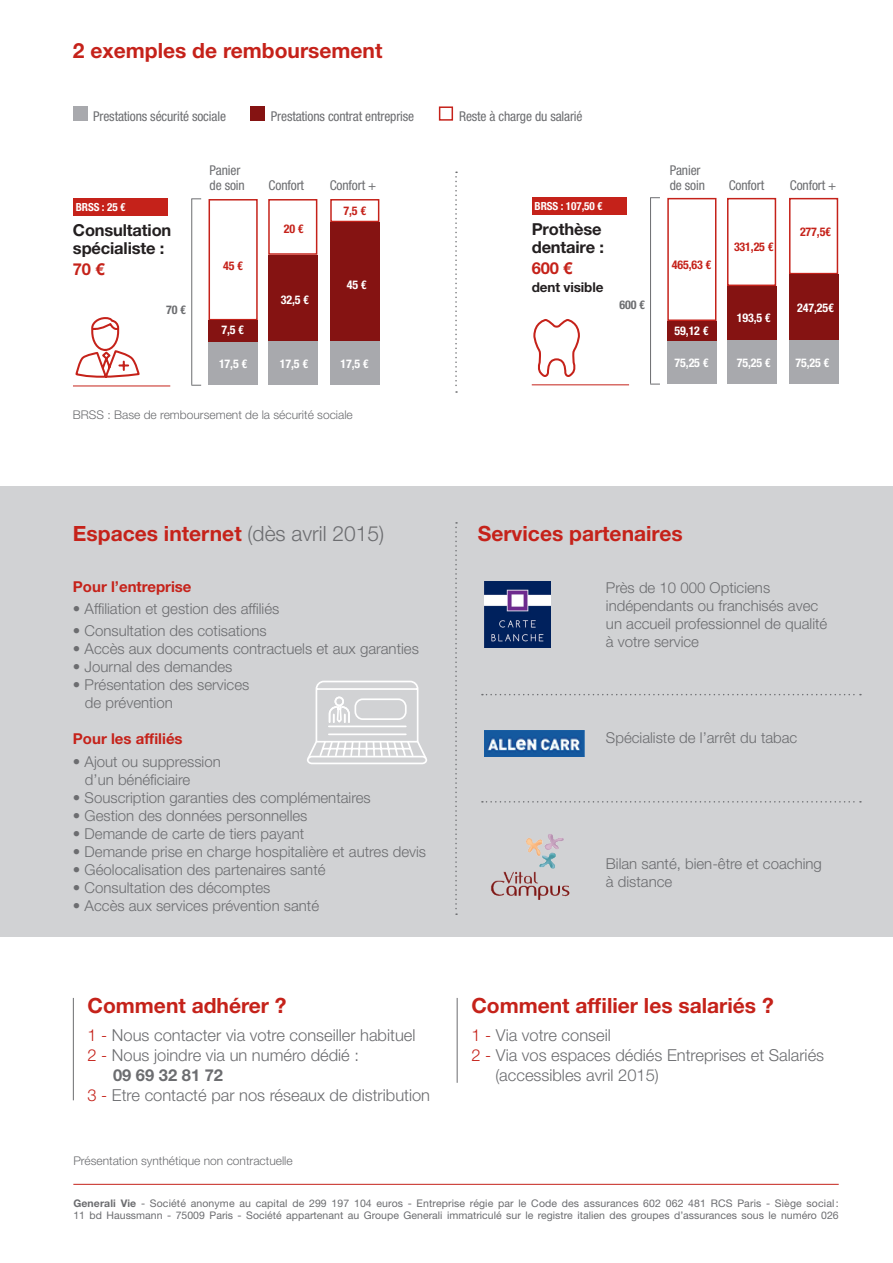
<style>
.page{position:relative;width:893px;height:1263px;background:#fff}
.page>*{position:absolute;margin:0;border:0;box-sizing:border-box;transform-origin:0 0}
.t1{font:700 21px "Helvetica Neue LT Std";color:#c5221a}
.t2{font:300 16.5px "Helvetica Neue LT Std";color:#6c6d70}
.t3{font:700 16.5px/18px "Helvetica Neue LT Std";letter-spacing:-.01em;color:#231f20}
.t4{font:700 16.5px "Helvetica Neue LT Std";color:#6c6d70}
.t5{font:700 16.5px "Helvetica Neue LT Std";color:#c5221a}
.t6{font:300 15px/18px "Helvetica Neue LT Std";color:#6c6d70}
.t7{font:700 15px "Helvetica Neue LT Std";color:#c5221a}
.t8{font:condensed 13.5px/14.9px "Helvetica Neue LT Std";letter-spacing:-.01em;color:#6c6d70}
.t9{font:700 13.5px "Helvetica Neue LT Std";letter-spacing:-.01em;color:#231f20}
.t10{font:300 12px "Helvetica Neue LT Std";color:#6c6d70}
.t11{font:700 condensed 12px "Helvetica Neue LT Std";letter-spacing:-.01em;color:#fff}
.t12{font:700 condensed 12px "Helvetica Neue LT Std";letter-spacing:-.01em;color:#c5221a}
.t13{font:700 condensed 12px "Helvetica Neue LT Std";color:#6c6d70}
.t14{font:700 condensed 11.1px "Helvetica Neue LT Std";letter-spacing:-.01em;color:#fff}
.t15{font:10.5px/12.6px "Helvetica Neue LT Std";color:#6c6d70}
.s1{font-weight:300;color:#6c6d70}
.s2{color:#c5221a}
.s3{font-weight:700}
</style>
<div class="page">
<hr style="left:73px;top:1184px;width:766px;height:1px;background:#c5221a">
<hr style="left:73px;top:998px;width:1px;height:102px;background:#6c6d70">
<hr style="left:457px;top:998px;width:1px;height:85px;background:#6c6d70">
<div style="left:0;top:486px;width:893px;height:450px;background:#d1d2d4"></div>
<div style="left:73px;top:106px;width:14px;height:15px;background:#a8a9ad"></div>
<div style="left:251px;top:106px;width:14px;height:15px;background:#851312"></div>
<div style="left:439px;top:106px;width:14px;height:15px;border:2px solid #c5221a"></div>
<hr style="left:73px;top:386px;width:97px;height:1px;background:#c5221a">
<div style="left:268px;top:199px;width:49px;height:56px;border:2px solid #c5221a"></div>
<div style="left:330px;top:199px;width:49px;height:23px;border:2px solid #c5221a"></div>
<div style="left:209px;top:199px;width:49px;height:121px;border:2px solid #c5221a"></div>
<div style="left:268px;top:255px;width:49px;height:87px;background:#851312"></div>
<div style="left:330px;top:222px;width:49px;height:139px;background:#851312"></div>
<div style="left:209px;top:342px;width:49px;height:43px;background:#a8a9ad"></div>
<div style="left:268px;top:342px;width:49px;height:43px;background:#a8a9ad"></div>
<div style="left:330px;top:342px;width:49px;height:43px;background:#a8a9ad"></div>
<div style="left:209px;top:320px;width:49px;height:22px;background:#851312"></div>
<div style="left:73px;top:199px;width:94px;height:17px;background:#c5221a"></div>
<hr style="left:191px;top:199px;width:1px;height:186px;background:#6c6d70">
<hr style="left:532px;top:384px;width:97px;height:1px;background:#c5221a">
<div style="left:667px;top:198px;width:49px;height:123px;border:2px solid #c5221a"></div>
<div style="left:727px;top:198px;width:49px;height:88px;border:2px solid #c5221a"></div>
<div style="left:789px;top:198px;width:49px;height:76px;border:2px solid #c5221a"></div>
<div style="left:727px;top:286px;width:49px;height:54px;background:#851312"></div>
<div style="left:789px;top:274px;width:49px;height:66px;background:#851312"></div>
<div style="left:667px;top:340px;width:49px;height:44px;background:#a8a9ad"></div>
<div style="left:727px;top:340px;width:49px;height:44px;background:#a8a9ad"></div>
<div style="left:789px;top:340px;width:49px;height:44px;background:#a8a9ad"></div>
<div style="left:667px;top:321px;width:49px;height:19px;background:#851312"></div>
<div style="left:532px;top:198px;width:94px;height:17px;background:#c5221a"></div>
<hr style="left:650px;top:198px;width:1px;height:186px;background:#6c6d70">
<svg style="left:533px;top:319px;width:47px;height:58px"></svg>
<svg style="left:75px;top:317px;width:65px;height:61px"></svg>
<svg style="left:307px;top:680px;width:120px;height:85px"></svg>
<svg style="left:455px;top:172px;width:2px;height:221px"></svg>
<svg style="left:455px;top:522px;width:2px;height:393px"></svg>
<img style="left:484px;top:582px;width:66px;height:65px">
<img style="left:484px;top:730px;width:101px;height:26px">
<img style="left:491px;top:834px;width:78px;height:66px">
<svg style="left:482px;top:694px;width:379px;height:1px"></svg>
<svg style="left:482px;top:801px;width:379px;height:1px"></svg>
<h1 class="t1" style="left:73px;top:37px;width:311px">2 exemples de remboursement</h1>
<p class="t8" style="left:93px;top:108px;width:134px">Prestations sécurité sociale</p>
<p class="t8" style="left:271px;top:108px;width:145px">Prestations contrat entreprise</p>
<p class="t8" style="left:459px;top:108px;width:125px">Reste à charge du salarié</p>
<p class="t14" style="left:76px;top:200px;width:51px">BRSS : 25 €</p>
<p class="t3" style="left:73px;top:221px;width:100px">Consultation spécialiste :</p>
<p class="t5" style="left:73px;top:259px;width:33px">70 €</p>
<p class="t13" style="left:166px;top:302px;width:21px">70 €</p>
<p class="t8" style="left:210px;top:163px;width:37px">Panier de soin</p>
<p class="t8" style="left:670px;top:163px;width:32px">Panier</p>
<p class="t8" style="left:269px;top:178px;width:37px">Confort</p>
<p class="t8" style="left:330px;top:178px;width:48px">Confort +</p>
<p class="t8" style="left:670px;top:178px;width:37px">de soin</p>
<p class="t8" style="left:729px;top:178px;width:37px">Confort</p>
<p class="t8" style="left:790px;top:178px;width:48px">Confort +</p>
<p class="t12" style="left:223px;top:259px;width:21px">45 €</p>
<p class="t12" style="left:284px;top:221px;width:21px">20 €</p>
<p class="t12" style="left:344px;top:203px;width:24px">7,5 €</p>
<p class="t11" style="left:347px;top:277px;width:21px">45 €</p>
<p class="t14" style="left:535px;top:199px;width:70px">BRSS : 107,50 €</p>
<p class="t3" style="left:532px;top:219px;width:74px">Prothèse dentaire :</p>
<p class="t5" style="left:532px;top:258px;width:42px">600 €</p>
<p class="t9" style="left:532px;top:278px;width:73px">dent visible</p>
<p class="t12" style="left:672px;top:257px;width:41px">465,63 €</p>
<p class="t12" style="left:734px;top:239px;width:41px">331,25 €</p>
<p class="t12" style="left:800px;top:224px;width:33px">277,5€</p>
<p class="t11" style="left:281px;top:292px;width:30px">32,5 €</p>
<p class="t11" style="left:221px;top:323px;width:24px">7,5 €</p>
<p class="t11" style="left:219px;top:356px;width:30px">17,5 €</p>
<p class="t11" style="left:280px;top:356px;width:30px">17,5 €</p>
<p class="t11" style="left:340px;top:356px;width:30px">17,5 €</p>
<p class="t13" style="left:619px;top:297px;width:27px">600 €</p>
<p class="t11" style="left:675px;top:324px;width:35px">59,12 €</p>
<p class="t11" style="left:737px;top:310px;width:35px">193,5 €</p>
<p class="t11" style="left:797px;top:300px;width:38px">247,25€</p>
<p class="t11" style="left:675px;top:355px;width:35px">75,25 €</p>
<p class="t11" style="left:737px;top:355px;width:35px">75,25 €</p>
<p class="t11" style="left:795px;top:355px;width:35px">75,25 €</p>
<p class="t10" style="left:73px;top:407px;width:281px">BRSS : Base de remboursement de la sécurité sociale</p>
<h1 class="t1" style="left:73px;top:520px;width:313px">Espaces internet <span class="s1">(dès avril 2015)</span></h1>
<h1 class="t1" style="left:478px;top:520px;width:206px">Services partenaires</h1>
<p class="t7" style="left:73px;top:577px;width:120px">Pour l’entreprise</p>
<p class="t6" style="left:73px;top:599px;width:208px">• Affiliation et gestion des affiliés</p>
<p class="t6" style="left:73px;top:622px;width:195px">• Consultation des cotisations</p>
<p class="t6" style="left:73px;top:640px;width:347px">• Accès aux documents contractuels et aux garanties</p>
<p class="t6" style="left:73px;top:658px;width:161px">• Journal des demandes</p>
<p class="t6" style="left:85px;top:676px;width:166px;text-indent:-12px">• Présentation des services de prévention</p>
<p class="t7" style="left:73px;top:730px;width:111px">Pour les affiliés</p>
<p class="t6" style="left:85px;top:752px;width:137px;text-indent:-12px">• Ajout ou suppression d’un bénéficiaire</p>
<p class="t6" style="left:73px;top:788px;width:299px">• Souscription garanties des complémentaires</p>
<p class="t6" style="left:73px;top:806px;width:236px">• Gestion des données personnelles</p>
<p class="t6" style="left:73px;top:824px;width:233px">• Demande de carte de tiers payant</p>
<p class="t6" style="left:73px;top:842px;width:355px">• Demande prise en charge hospitalière et autres devis</p>
<p class="t6" style="left:73px;top:860px;width:254px">• Géolocalisation des partenaires santé</p>
<p class="t6" style="left:73px;top:878px;width:199px">• Consultation des décomptes</p>
<p class="t6" style="left:73px;top:896px;width:248px">• Accès aux services prévention santé</p>
<p class="t6" style="left:606px;top:578px;width:223px">Près de 10 000 Opticiens indépendants ou franchisés avec un accueil professionnel de qualité à votre service</p>
<p class="t6" style="left:606px;top:728px;width:193px">Spécialiste de l’arrêt du tabac</p>
<p class="t6" style="left:606px;top:854px;width:217px">Bilan santé, bien-être et coaching à distance</p>
<h1 class="t1" style="left:88px;top:992px;width:201px">Comment adhérer ?</h1>
<p class="t2" style="left:88px;top:1025px;width:329px"><span class="s2">1 -</span> Nous contacter via votre conseiller habituel</p>
<p class="t2" style="left:88px;top:1045px;width:273px"><span class="s2">2 -</span> Nous joindre via un numéro dédié :</p>
<p class="t4" style="left:113px;top:1065px;width:112px">09 69 32 81 72</p>
<p class="t2" style="left:88px;top:1085px;width:344px"><span class="s2">3 -</span> Etre contacté par nos réseaux de distribution</p>
<p class="t10" style="left:73px;top:1153px;width:221px">Présentation synthétique non contractuelle</p>
<h1 class="t1" style="left:471px;top:992px;width:304px">Comment affilier les salariés ?</h1>
<p class="t2" style="left:471px;top:1025px;width:141px"><span class="s2">1 -</span> Via votre conseil</p>
<p class="t2" style="left:471px;top:1045px;width:354px"><span class="s2">2 -</span> Via vos espaces dédiés Entreprises et Salariés</p>
<p class="t2" style="left:495px;top:1065px;width:165px">(accessibles avril 2015)</p>
<p class="t15" style="left:73px;top:1196px;width:767px"><span class="s3">Generali Vie</span> - Société anonyme au capital de 299 197 104 euros - Entreprise régie par le Code des assurances 602 062 481 RCS Paris - Siège social :<br>11 bd Haussmann - 75009 Paris - Société appartenant au Groupe Generali immatriculé sur le registre italien des groupes d’assurances sous le numéro 026</p>
</div>
